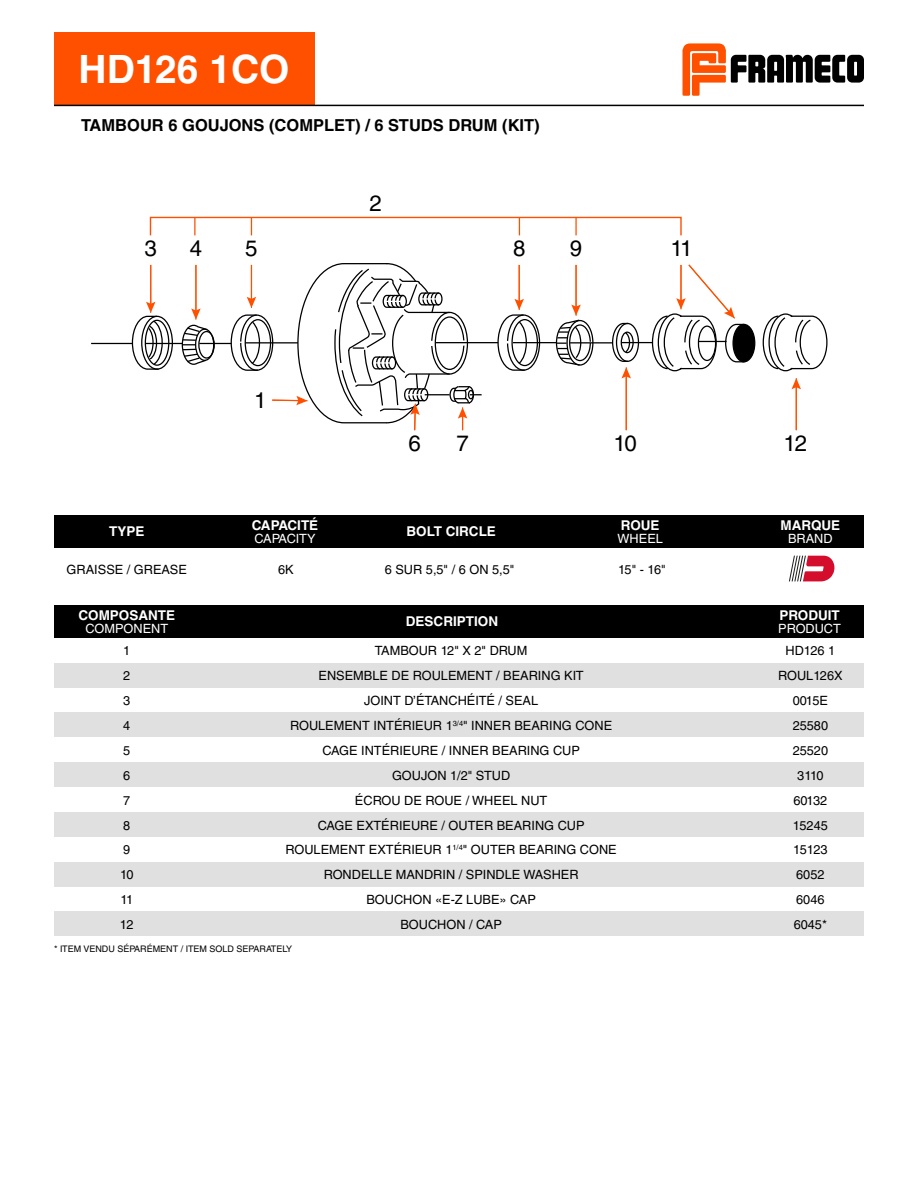
<style>
.page{position:relative;width:918px;height:1188px;background:#fff}
.page>*{position:absolute;margin:0;border:0;box-sizing:border-box;transform-origin:0 0}
.t1{font:700 39px "Helvetica LT Std";color:#fff}
.t2{font:22.35px "Helvetica LT Std";color:#000}
.t3{font:700 16.5px "Helvetica LT Std";color:#000}
.t4{font:700 13.5px "Helvetica LT Std";color:#fff}
.t5{font:12.75px "Helvetica LT Std";color:#000}
.t6{font:12.75px "Helvetica LT Std";color:#fff}
.t7{font:12.75px "Helvetica LT Std";letter-spacing:-.02em;color:#fff}
.t8{font:9px "Helvetica LT Std";color:#000}
</style>
<div class="page">
<div style="left:54px;top:663px;width:810px;height:25px;background:#e0e0e0"></div>
<div style="left:54px;top:712px;width:810px;height:25px;background:#e0e0e0"></div>
<div style="left:54px;top:762px;width:810px;height:25px;background:#e0e0e0"></div>
<div style="left:54px;top:812px;width:810px;height:25px;background:#e0e0e0"></div>
<div style="left:54px;top:862px;width:810px;height:25px;background:#e0e0e0"></div>
<div style="left:54px;top:911px;width:810px;height:25px;background:#e0e0e0"></div>
<svg style="left:682px;top:43px;width:182px;height:53px"></svg>
<div style="left:54px;top:32px;width:261px;height:73px;background:#ff5000"></div>
<hr style="left:54px;top:105px;width:810px;height:1px;background:#000">
<div style="left:54px;top:606px;width:810px;height:32px;background:#000"></div>
<div style="left:54px;top:515px;width:810px;height:33px;background:#000"></div>
<svg style="left:789px;top:556px;width:46px;height:25px"></svg>
<hr style="left:150px;top:265px;width:1px;height:40px;background:#ff5000">
<hr style="left:195px;top:265px;width:2px;height:47px;background:#ff5000">
<hr style="left:251px;top:265px;width:1px;height:35px;background:#ff5000">
<svg style="left:247px;top:297px;width:9px;height:11px"></svg>
<hr style="left:519px;top:265px;width:1px;height:37px;background:#ff5000">
<hr style="left:575px;top:265px;width:2px;height:43px;background:#ff5000">
<hr style="left:626px;top:375px;width:1px;height:55px;background:#ff5000">
<hr style="left:199px;top:343px;width:32px;height:1px;background:#000">
<hr style="left:146px;top:343px;width:36px;height:1px;background:#000">
<hr style="left:91px;top:343px;width:41px;height:1px;background:#000">
<div style="left:511px;top:319px;width:27px;height:47px;border:1px solid #000;border-radius:50%"></div>
<div style="left:507px;top:314px;width:33px;height:57px;border:1px solid #000;border-radius:50%"></div>
<svg style="left:497px;top:299px;width:31px;height:72px"></svg>
<div style="left:245px;top:319px;width:26px;height:47px;border:1px solid #000;border-radius:50%"></div>
<div style="left:240px;top:314px;width:33px;height:57px;border:1px solid #000;border-radius:50%"></div>
<svg style="left:230px;top:314px;width:31px;height:57px"></svg>
<div style="left:141px;top:316px;width:32px;height:54px;border:1px solid #000;border-radius:50%"></div>
<div style="left:145px;top:320px;width:24px;height:46px;border:1px solid #000;border-radius:50%"></div>
<svg style="left:131px;top:302px;width:32px;height:68px"></svg>
<div style="left:195px;top:329px;width:19px;height:32px;border:1px solid #000;border-radius:50%"></div>
<div style="left:198px;top:331px;width:17px;height:28px;border:1px solid #000;border-radius:50%"></div>
<svg style="left:181px;top:308px;width:28px;height:57px"></svg>
<div style="left:566px;top:320px;width:28px;height:46px;border:1px solid #000;border-radius:50%"></div>
<svg style="left:555px;top:305px;width:37px;height:61px"></svg>
<div style="left:616px;top:323px;width:23px;height:39px;border:1px solid #000;border-radius:50%"></div>
<div style="left:621px;top:332px;width:13px;height:21px;border:1px solid #000;border-radius:50%"></div>
<svg style="left:611px;top:322px;width:20px;height:56px"></svg>
<hr style="left:245px;top:342px;width:53px;height:1px;background:#000">
<hr style="left:436px;top:342px;width:62px;height:1px;background:#000">
<hr style="left:513px;top:342px;width:44px;height:1px;background:#000">
<hr style="left:570px;top:342px;width:43px;height:1px;background:#000">
<hr style="left:621px;top:342px;width:32px;height:1px;background:#000">
<svg style="left:271px;top:263px;width:211px;height:168px"></svg>
<div style="left:468px;top:390px;width:6px;height:9px;border:1px solid #000;border-radius:50%"></div>
<div style="left:733px;top:324px;width:22px;height:38px;background:#000;border-radius:50%"></div>
<div style="left:732px;top:324px;width:23px;height:38px;border:1px solid #000;border-radius:50%"></div>
<svg style="left:651px;top:264px;width:95px;height:108px"></svg>
<div style="left:150px;top:217px;width:532px;height:19px;border:1px solid #ff5000"></div>
<svg style="left:194px;top:217px;width:2px;height:18px"></svg>
<svg style="left:251px;top:217px;width:1px;height:18px"></svg>
<svg style="left:519px;top:217px;width:1px;height:18px"></svg>
<svg style="left:575px;top:217px;width:2px;height:18px"></svg>
<hr style="left:796px;top:386px;width:1px;height:44px;background:#ff5000">
<svg style="left:792px;top:378px;width:9px;height:11px"></svg>
<svg style="left:762px;top:313px;width:66px;height:59px"></svg>
<h1 class="t1" style="left:79px;top:45px;width:213px">HD126 1CO</h1>
<p class="t3" style="left:81px;top:115px;width:460px">TAMBOUR 6 GOUJONS (COMPLET) / 6 STUDS DRUM (KIT)</p>
<h2 class="t2" style="left:145px;top:235px;width:14px">3</h2>
<h2 class="t2" style="left:190px;top:235px;width:14px">4</h2>
<h2 class="t2" style="left:245px;top:235px;width:14px">5</h2>
<h2 class="t2" style="left:254px;top:387px;width:14px">1</h2>
<h2 class="t2" style="left:370px;top:191px;width:14px">2</h2>
<h2 class="t2" style="left:513px;top:235px;width:14px">8</h2>
<h2 class="t2" style="left:570px;top:235px;width:14px">9</h2>
<h2 class="t2" style="left:670px;top:235px;width:24px">11</h2>
<h2 class="t2" style="left:408px;top:430px;width:14px">6</h2>
<h2 class="t2" style="left:456px;top:430px;width:14px">7</h2>
<h2 class="t2" style="left:613px;top:430px;width:25px">10</h2>
<h2 class="t2" style="left:783px;top:430px;width:25px">12</h2>
<p class="t4" style="left:109px;top:523px;width:37px">TYPE</p>
<p class="t4" style="left:252px;top:517px;width:68px">CAPACITÉ</p>
<p class="t4" style="left:621px;top:517px;width:40px">ROUE</p>
<p class="t4" style="left:780px;top:517px;width:61px">MARQUE</p>
<p class="t4" style="left:406px;top:523px;width:91px">BOLT CIRCLE</p>
<p class="t7" style="left:254px;top:531px;width:63px">CAPACITY</p>
<p class="t6" style="left:618px;top:531px;width:47px">WHEEL</p>
<p class="t6" style="left:788px;top:531px;width:46px">BRAND</p>
<p class="t5" style="left:67px;top:562px;width:122px">GRAISSE / GREASE</p>
<p class="t5" style="left:278px;top:562px;width:17px">6K</p>
<p class="t5" style="left:385px;top:562px;width:131px">6 SUR 5,5" / 6 ON 5,5"</p>
<p class="t5" style="left:618px;top:562px;width:49px">15" - 16"</p>
<p class="t4" style="left:78px;top:607px;width:98px">COMPOSANTE</p>
<p class="t4" style="left:779px;top:607px;width:62px">PRODUIT</p>
<p class="t4" style="left:406px;top:613px;width:94px">DESCRIPTION</p>
<p class="t6" style="left:85px;top:621px;width:84px">COMPONENT</p>
<p class="t6" style="left:778px;top:621px;width:64px">PRODUCT</p>
<p class="t5" style="left:123px;top:643px;width:9px">1</p>
<p class="t5" style="left:375px;top:643px;width:154px">TAMBOUR 12" X 2" DRUM</p>
<p class="t5" style="left:785px;top:643px;width:51px">HD126 1</p>
<p class="t5" style="left:123px;top:668px;width:9px">2</p>
<p class="t5" style="left:319px;top:668px;width:267px">ENSEMBLE DE ROULEMENT / BEARING KIT</p>
<p class="t5" style="left:778px;top:668px;width:66px">ROUL126X</p>
<p class="t5" style="left:123px;top:693px;width:9px">3</p>
<p class="t5" style="left:364px;top:693px;width:176px">JOINT D’ÉTANCHÉITÉ / SEAL</p>
<p class="t5" style="left:793px;top:693px;width:37px">0015E</p>
<p class="t5" style="left:123px;top:718px;width:9px">4</p>
<p class="t5" style="left:290px;top:718px;width:324px">ROULEMENT INTÉRIEUR 1<sup>3/4</sup>" INNER BEARING CONE</p>
<p class="t5" style="left:793px;top:718px;width:37px">25580</p>
<p class="t5" style="left:123px;top:743px;width:9px">5</p>
<p class="t5" style="left:322px;top:743px;width:259px">CAGE INTÉRIEURE / INNER BEARING CUP</p>
<p class="t5" style="left:793px;top:743px;width:37px">25520</p>
<p class="t5" style="left:123px;top:768px;width:9px">6</p>
<p class="t5" style="left:392px;top:768px;width:120px">GOUJON 1/2" STUD</p>
<p class="t5" style="left:797px;top:768px;width:28px">3110</p>
<p class="t5" style="left:123px;top:793px;width:9px">7</p>
<p class="t5" style="left:355px;top:793px;width:194px">ÉCROU DE ROUE / WHEEL NUT</p>
<p class="t5" style="left:793px;top:793px;width:35px">60132</p>
<p class="t5" style="left:123px;top:818px;width:9px">8</p>
<p class="t5" style="left:318px;top:818px;width:268px">CAGE EXTÉRIEURE / OUTER BEARING CUP</p>
<p class="t5" style="left:793px;top:818px;width:36px">15245</p>
<p class="t5" style="left:123px;top:843px;width:9px">9</p>
<p class="t5" style="left:286px;top:843px;width:333px">ROULEMENT EXTÉRIEUR 1<sup>1/4</sup>" OUTER BEARING CONE</p>
<p class="t5" style="left:793px;top:843px;width:36px">15123</p>
<p class="t5" style="left:120px;top:867px;width:15px">10</p>
<p class="t5" style="left:324px;top:867px;width:256px">RONDELLE MANDRIN / SPINDLE WASHER</p>
<p class="t5" style="left:796px;top:867px;width:30px">6052</p>
<p class="t5" style="left:120px;top:892px;width:14px">11</p>
<p class="t5" style="left:366px;top:892px;width:171px">BOUCHON «E-Z LUBE» CAP</p>
<p class="t5" style="left:796px;top:892px;width:30px">6046</p>
<p class="t5" style="left:120px;top:917px;width:15px">12</p>
<p class="t5" style="left:400px;top:917px;width:103px">BOUCHON / CAP</p>
<p class="t5" style="left:794px;top:917px;width:35px">6045*</p>
<p class="t8" style="left:54px;top:943px;width:240px">* ITEM VENDU SÉPARÉMENT / ITEM SOLD SEPARATELY</p>
</div>
